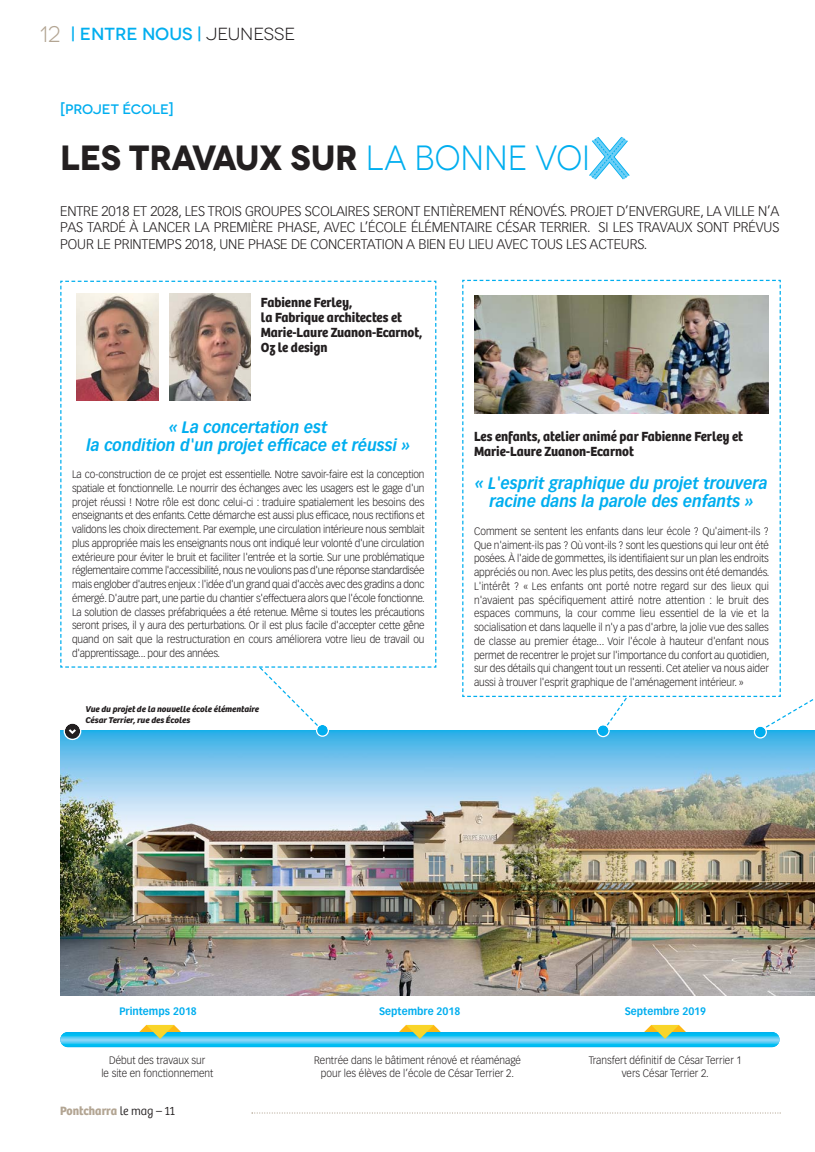
<style>
.page{position:relative;width:815px;height:1152px;background:#fff}
.page>*{position:absolute;margin:0;border:0;box-sizing:border-box;transform-origin:0 0}
.t1{font:700 35px "Novecentowide";letter-spacing:-.01em;color:#231f20;scale:.95 1}
.t2{font:500 17.5px "Novecentowide";color:#00aeef}
.t3{font:italic 700 16.25px/18.1px "Vectora LT Std";color:#00aeef;text-align:center;scale:.95 1}
.t4{font:300 13.75px/16.5px "Vectora LT Std";letter-spacing:-.01em;color:#231f20;text-align:justify}
.t5{font:700 13.75px/15px "Bree";color:#231f20;scale:.95 1}
.t6{font:500 13.75px "Novecentowide";letter-spacing:-.01em;color:#00aeef}
.t7{font:700 12.5px "Bree";color:#b3a593;scale:.95 1}
.t8{font:300 10.62px/13.8px "Vectora LH";color:#231f20;text-align:center;scale:.95 1}
.t9{font:700 10.62px "Vectora LT Std";color:#00aeef;scale:.95 1}
.t10{font:italic 700 8.75px/10.5px "Bree";color:#231f20}
.s1{font-weight:400;font-size:22.5px;color:#b3a593}
.s2{font-weight:400;color:#231f20}
.s3{font-weight:400;color:#00aeef}
.s4{font-weight:300;color:#231f20}
</style>
<div class="page">
<img style="left:60px;top:730px;width:755px;height:266px">
<svg style="left:252px;top:1112px;width:529px;height:1px"></svg>
<svg style="left:589px;top:137px;width:41px;height:43px"></svg>
<svg style="left:60px;top:1032px;width:720px;height:15px;background:#34c4f3"></svg>
<svg style="left:139px;top:1025px;width:42px;height:14px"></svg>
<svg style="left:399px;top:1025px;width:42px;height:14px"></svg>
<svg style="left:644px;top:1025px;width:42px;height:14px"></svg>
<svg style="left:462px;top:279px;width:353px;height:459px"></svg>
<svg style="left:60px;top:280px;width:377px;height:460px"></svg>
<h2 class="t2" style="left:40px;top:24px;width:257px"><span class="s1">12</span> | ENTRE NOUS | <span class="s2">JEUNESSE</span></h2>
<p class="t6" style="left:60px;top:102px;width:115px">[PROJET ÉCOLE]</p>
<h1 class="t1" style="left:60px;top:138px;width:559px">LES TRAVAUX SUR <span class="s3">LA BONNE VOI</span></h1>
<p class="t4" style="left:60px;top:203px;width:721px">ENTRE 2018 ET 2028, LES TROIS GROUPES SCOLAIRES SERONT ENTIÈREMENT RÉNOVÉS. PROJET D’ENVERGURE, LA VILLE N’A PAS TARDÉ À LANCER LA PREMIÈRE PHASE, AVEC L’ÉCOLE ÉLÉMENTAIRE CÉSAR TERRIER. SI LES TRAVAUX SONT PRÉVUS POUR LE PRINTEMPS 2018, UNE PHASE DE CONCERTATION A BIEN EU LIEU AVEC TOUS LES ACTEURS.</p>
<p class="t5" style="left:261px;top:296px;width:171px">Fabienne Ferley,<br>la Fabrique architectes et<br>Marie-Laure Zuanon-Ecarnot,<br>Oz le design</p>
<h3 class="t3" style="left:87px;top:418px;width:342px">« La concertation est<br>la condition d'un projet efficace et réussi »</h3>
<p class="t8" style="left:72px;top:468px;width:373px;text-align:justify">La co-construction de ce projet est essentielle. Notre savoir-faire est la conception spatiale et fonctionnelle. Le nourrir des échanges avec les usagers est le gage d'un projet réussi ! Notre rôle est donc celui-ci : traduire spatialement les besoins des enseignants et des enfants. Cette démarche est aussi plus efficace, nous rectifions et validons les choix directement. Par exemple, une circulation intérieure nous semblait plus appropriée mais les enseignants nous ont indiqué leur volonté d'une circulation extérieure pour éviter le bruit et faciliter l'entrée et la sortie. Sur une problématique réglementaire comme l'accessibilité, nous ne voulions pas d'une réponse standardisée mais englober d'autres enjeux : l'idée d'un grand quai d'accès avec des gradins a donc émergé. D'autre part, une partie du chantier s'effectuera alors que l'école fonctionne.<br>La solution de classes préfabriquées a été retenue. Même si toutes les précautions seront prises, il y aura des perturbations. Or il est plus facile d'accepter cette gêne quand on sait que la restructuration en cours améliorera votre lieu de travail ou d'apprentissage... pour des années.</p>
<p class="t10" style="left:85px;top:705px;width:175px">Vue du projet de la nouvelle école élémentaire<br>César Terrier, rue des Écoles</p>
<p class="t5" style="left:474px;top:430px;width:285px">Les enfants, atelier animé par Fabienne Ferley et<br>Marie-Laure Zuanon-Ecarnot</p>
<h3 class="t3" style="left:475px;top:475px;width:309px">« L'esprit graphique du projet trouvera racine dans la parole des enfants »</h3>
<p class="t8" style="left:474px;top:525px;width:312px;text-align:justify">Comment se sentent les enfants dans leur école ? Qu'aiment-ils ?<br>Que n'aiment-ils pas ? Où vont-ils ? sont les questions qui leur ont été posées. À l'aide de gommettes, ils identifiaient sur un plan les endroits appréciés ou non. Avec les plus petits, des dessins ont été demandés.<br>L'intérêt ? « Les enfants ont porté notre regard sur des lieux qui n'avaient pas spécifiquement attiré notre attention : le bruit des espaces communs, la cour comme lieu essentiel de la vie et la socialisation et dans laquelle il n'y a pas d'arbre, la jolie vue des salles de classe au premier étage... Voir l'école à hauteur d'enfant nous permet de recentrer le projet sur l'importance du confort au quotidien, sur des détails qui changent tout un ressenti. Cet atelier va nous aider aussi à trouver l'esprit graphique de l'aménagement intérieur. »</p>
<p class="t9" style="left:119px;top:1006px;width:83px">Printemps 2018</p>
<p class="t9" style="left:379px;top:1006px;width:87px">Septembre 2018</p>
<p class="t9" style="left:625px;top:1006px;width:87px">Septembre 2019</p>
<p class="t8" style="left:101px;top:1053px;width:119px">Début des travaux sur<br>le site en fonctionnement</p>
<p class="t8" style="left:314px;top:1053px;width:219px">Rentrée dans le bâtiment rénové et réaménagé pour les élèves de l’école de César Terrier 2.</p>
<p class="t8" style="left:589px;top:1053px;width:162px">Transfert définitif de César Terrier 1 vers César Terrier 2.</p>
<p class="t7" style="left:60px;top:1106px;width:122px">Pontcharra <span class="s4">le mag – 11</span></p>
</div>
